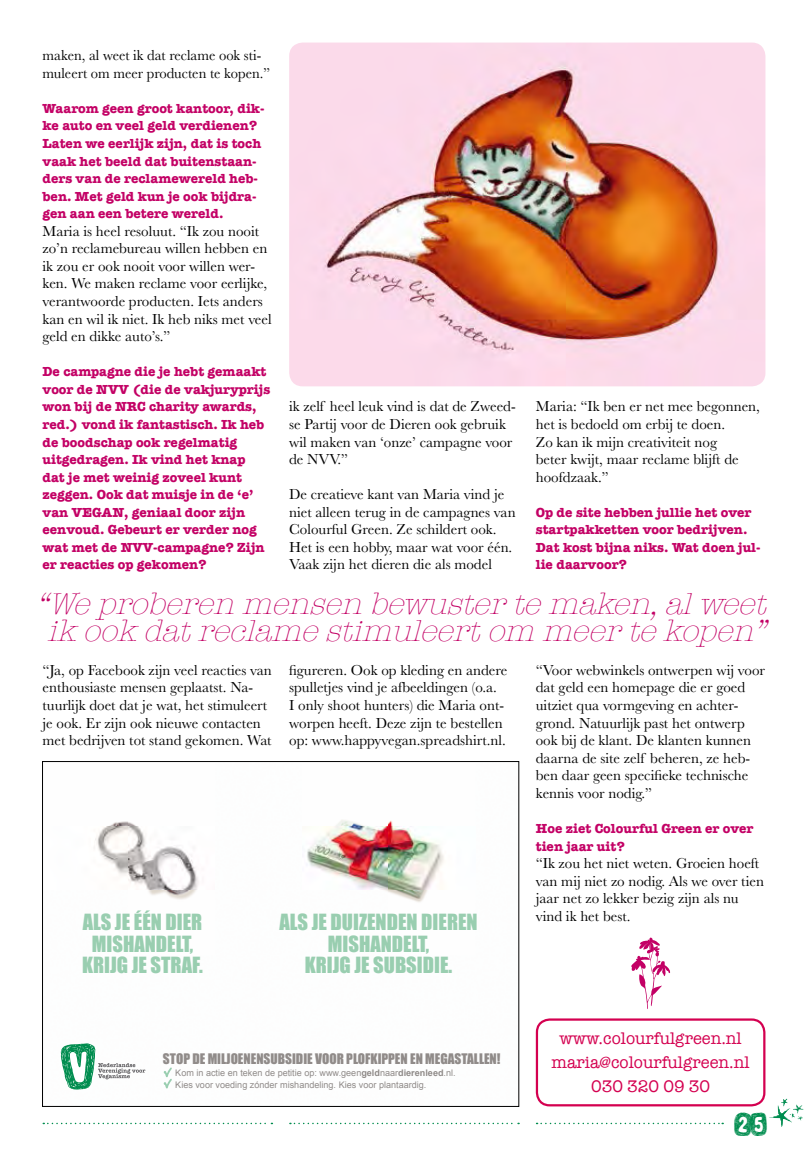
<style>
.page{position:relative;width:808px;height:1149px;background:#fff}
.page>*{position:absolute;margin:0;border:0;box-sizing:border-box;transform-origin:0 0}
.t1{font:33px "Truffle Shuffle";color:#008d4f}
.t2{font:italic 300 31.05px/27px "American Typewriter";color:#c30065;text-align:center}
.t3{font:20.4px/21.5px "Impact";color:#99ceb0;text-align:center}
.t4{font:17.25px/24px "American Typewriter";color:#d40050;text-align:center}
.t5{font:15px/17.5px "Baskerville";color:#000}
.t6{font:700 13.5px/17.5px "American Typewriter";color:#c30065}
.t7{font:13.35px "Impact";color:#908b89}
.t8{font:9px/12px "Arial";color:#908b89}
.s1{font-weight:700}
</style>
<div class="page">
<svg style="left:43px;top:1122px;width:229px;height:1px"></svg>
<svg style="left:290px;top:1122px;width:229px;height:1px"></svg>
<svg style="left:536px;top:1122px;width:187px;height:1px"></svg>
<img style="left:289px;top:43px;width:476px;height:343px">
<img style="left:94px;top:820px;width:350px;height:269px">
<svg style="left:60px;top:1042px;width:85px;height:48px"></svg>
<svg style="left:164px;top:1066px;width:8px;height:22px"></svg>
<svg style="left:631px;top:937px;width:40px;height:72px"></svg>
<div style="left:536px;top:1018px;width:229px;height:88px;border:2px solid #d40050;border-radius:13px"></div>
<img style="left:769px;top:1098px;width:34px;height:28px">
<p class="t5" style="left:43px;top:47px;width:229px">maken, al weet ik dat reclame ook sti&shy;muleert om meer producten te kopen.”</p>
<p class="t6" style="left:43px;top:99px;width:223px">Waarom geen groot kantoor, dik&shy;ke auto en veel geld verdienen?<br>Laten we eerlijk zijn, dat is toch vaak het beeld dat buitenstaan&shy;ders van de reclamewereld heb&shy;ben. Met geld kun je ook bijdra&shy;gen aan een betere wereld.</p>
<p class="t5" style="left:43px;top:222px;width:231px">Maria is heel resoluut. “Ik zou nooit zo’n reclamebureau willen hebben en ik zou er ook nooit voor willen wer&shy;ken. We maken reclame voor eerlijke, verantwoorde producten. Iets anders kan en wil ik niet. Ik heb niks met veel geld en dikke auto’s.”</p>
<p class="t6" style="left:43px;top:362px;width:229px">De campagne die je hebt gemaakt voor de NVV (die de vakjuryprijs won bij de NRC charity awards, red.) vond ik fantastisch. Ik heb de boodschap ook regelmatig uitgedragen. Ik vind het knap dat je met weinig zoveel kunt zeggen. Ook dat muisje in de ‘e’ van VEGAN, geniaal door zijn eenvoud. Gebeurt er verder nog wat met de NVV-campagne? Zijn er reacties op gekomen?</p>
<p class="t5" style="left:289px;top:398px;width:228px">ik zelf heel leuk vind is dat de Zweed&shy;se Partij voor de Dieren ook gebruik wil maken van ‘onze’ campagne voor de NVV.”</p>
<p class="t5" style="left:289px;top:485px;width:228px">De creatieve kant van Maria vind je niet alleen terug in de campagnes van Colourful Green. Ze schildert ook.<br>Het is een hobby, maar wat voor één.<br>Vaak zijn het dieren die als model</p>
<p class="t5" style="left:536px;top:398px;width:226px">Maria: “Ik ben er net mee begonnen, het is bedoeld om erbij te doen.<br>Zo kan ik mijn creativiteit nog<br>beter kwijt, maar reclame blijft de hoofdzaak.”</p>
<p class="t6" style="left:536px;top:502px;width:226px">Op de site hebben jullie het over startpakketten voor bedrijven.<br>Dat kost bijna niks. Wat doen jul&shy;lie daarvoor?</p>
<h2 class="t2" style="left:36px;top:588px;width:742px">“Weproberenmensenbewustertemaken,alweet ikookdatreclamestimuleertom meertekopen”</h2>
<p class="t5" style="left:43px;top:661px;width:231px">“Ja, op Facebook zijn veel reacties van enthousiaste mensen geplaatst. Na&shy;tuurlijk doet dat je wat, het stimuleert je ook. Er zijn ook nieuwe contacten met bedrijven tot stand gekomen. Wat</p>
<p class="t5" style="left:289px;top:661px;width:220px">figureren. Ook op kleding en andere spulletjes vind je afbeeldingen (o.a.<br>I only shoot hunters) die Maria ont&shy;worpen heeft. Deze zijn te bestellen op: www.happyvegan.spreadshirt.nl.</p>
<h3 class="t3" style="left:82px;top:910px;width:122px">ALS JE ÉÉN DIER<br>MISHANDELT,<br>KRIJG JE STRAF.</h3>
<h3 class="t3" style="left:279px;top:910px;width:200px">ALS JE DUIZENDEN DIEREN<br>MISHANDELT,<br>KRIJG JE SUBSIDIE.</h3>
<p class="t7" style="left:163px;top:1048px;width:339px">STOP DE MILJOENENSUBSIDIE VOOR PLOFKIPPEN EN MEGASTALLEN!</p>
<p class="t8" style="left:175px;top:1066px;width:282px">Kom in actie en teken de petitie op: www.geen<span class="s1">geld</span>naar<span class="s1">dierenleed</span>.nl.<br>Kies voor voeding zónder mishandeling. Kies voor plantaardig.</p>
<p class="t5" style="left:536px;top:661px;width:231px">“Voor webwinkels ontwerpen wij voor dat geld een homepage die er goed uitziet qua vormgeving en achter&shy;grond. Natuurlijk past het ontwerp ook bij de klant. De klanten kunnen daarna de site zelf beheren, ze heb&shy;ben daar geen specifieke technische kennis voor nodig.”</p>
<p class="t6" style="left:536px;top:818px;width:219px">Hoe ziet Colourful Green er over tien jaar uit?</p>
<p class="t5" style="left:536px;top:854px;width:230px">“Ik zou het niet weten. Groeien hoeft van mij niet zo nodig. Als we over tien jaar net zo lekker bezig zijn als nu vind ik het best.</p>
<p class="t4" style="left:552px;top:1025px;width:199px">www.colourfulgreen.nl maria@colourfulgreen.nl<br>030 320 09 30</p>
<h1 class="t1" style="left:734px;top:1105px;width:32px">25</h1>
</div>
